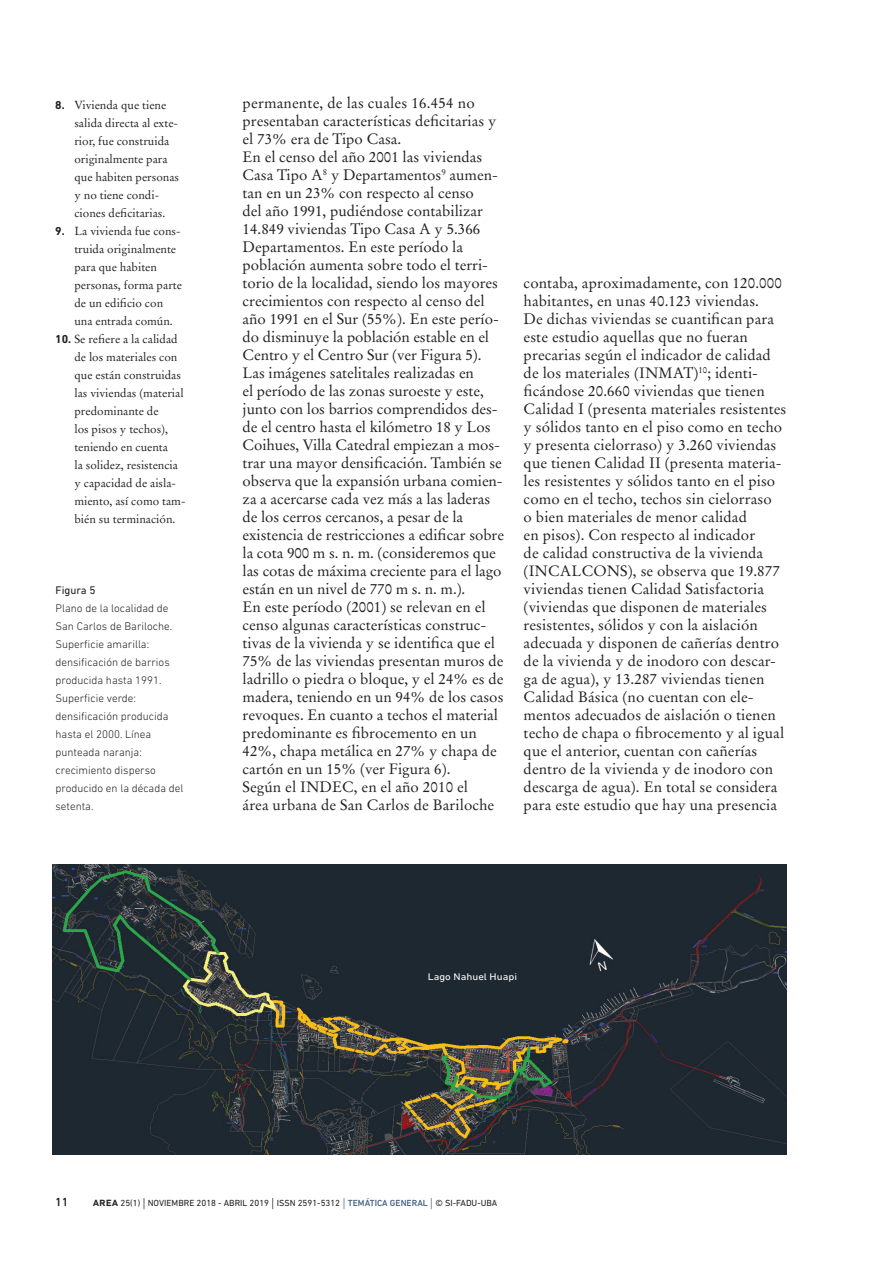
<style>
.page{position:relative;width:893px;height:1263px;background:#fff}
.page>*{position:absolute;margin:0;border:0;box-sizing:border-box;transform-origin:0 0}
._25_TEXTO_PRINCIPAL{font:15px/18px "Stempel Garamond LT Std";color:#231f20}
.t1{font:500 12px "DIN Next LT Pro";color:#231f20}
._25_NOTA_AL_PIE{font:11.7px/18px "Stempel Garamond LT Std";color:#231f20}
._25_EPÍGRAFE{font:300 11.25px/18px "DIN Next LT Pro";color:#231f20}
._25_EPÍGRAFE-2{font:11.25px "DIN Next LT Pro";color:#231f20}
.t2{font:9.75px "DIN Next LT Pro";color:#fff;scale:1.12 1}
.t3{font:9px "DIN Next LT Pro";color:#231f20}
.s1{font-family:"DIN Next LT Pro";font-weight:700}
.s2{font-weight:500;font-size:12px}
.s3{font-weight:300;font-size:13.5px}
.s4{font-weight:300;font-size:13.5px;color:#486282}
.s5{font-weight:500;color:#486282}
</style>
<div class="page">
<img style="left:53px;top:864px;width:734px;height:290px">
<p class="_25_NOTA_AL_PIE" style="left:74px;top:96px;width:106px;text-indent:-19px"><span class="s1">8.</span> Vivienda que tiene salida directa al exte&shy;rior, fue construida originalmente para que habiten personas y no tiene condi&shy;ciones deficitarias.</p>
<p class="_25_NOTA_AL_PIE" style="left:74px;top:222px;width:109px;text-indent:-19px"><span class="s1">9.</span> La vivienda fue cons&shy;truida originalmente para que habiten personas, forma parte de un edificio con una entrada común.</p>
<p class="_25_NOTA_AL_PIE" style="left:74px;top:330px;width:113px;text-indent:-19px"><span class="s1">10.</span> Se refiere a la calidad de los materiales con que están construidas las viviendas (material predominante de<br>los pisos y techos), teniendo en cuenta<br>la solidez, resistencia y capacidad de aisla&shy;miento, así como tam&shy;bién su terminación.</p>
<p class="_25_EPÍGRAFE-2" style="left:56px;top:584px;width:42px">Figura 5</p>
<p class="_25_EPÍGRAFE" style="left:56px;top:599px;width:118px">Plano de la localidad de<br>San Carlos de Bariloche.</p>
<p class="_25_EPÍGRAFE" style="left:56px;top:635px;width:129px">Superficie amarilla: densificación de barrios producida hasta 1991.<br>Superficie verde: densificación producida hasta el 2000. Línea punteada naranja: crecimiento disperso producido en la década del setenta.</p>
<p class="_25_TEXTO_PRINCIPAL" style="left:243px;top:94px;width:255px">permanente, de las cuales 16.454 no presentaban características deficitarias y el 73% era de Tipo Casa.</p>
<p class="_25_TEXTO_PRINCIPAL" style="left:243px;top:148px;width:258px">En el censo del año 2001 las viviendas Casa Tipo A<sup>8</sup> y Departamentos<sup>9</sup> aumen&shy;tan en un 23% con respecto al censo<br>del año 1991, pudiéndose contabilizar 14.849 viviendas Tipo Casa A y 5.366<br>Departamentos. En este período la población aumenta sobre todo el terri&shy;torio de la localidad, siendo los mayores crecimientos con respecto al censo del año 1991 en el Sur (55%). En este perío&shy;do disminuye la población estable en el Centro y el Centro Sur (ver Figura 5).</p>
<p class="_25_TEXTO_PRINCIPAL" style="left:243px;top:364px;width:263px">Las imágenes satelitales realizadas en<br>el período de las zonas suroeste y este, junto con los barrios comprendidos des&shy;de el centro hasta el kilómetro 18 y Los Coihues, Villa Catedral empiezan a mos&shy;trar una mayor densificación. También se observa que la expansión urbana comien&shy;za a acercarse cada vez más a las laderas de los cerros cercanos, a pesar de la existencia de restricciones a edificar sobre la cota 900 m s. n. m. (consideremos que las cotas de máxima creciente para el lago están en un nivel de 770 m s. n. m.).</p>
<p class="_25_TEXTO_PRINCIPAL" style="left:243px;top:598px;width:262px">En este período (2001) se relevan en el censo algunas características construc&shy;tivas de la vivienda y se identifica que el 75% de las viviendas presentan muros de ladrillo o piedra o bloque, y el 24% es de madera, teniendo en un 94% de los casos revoques. En cuanto a techos el material predominante es fibrocemento en un 42%, chapa metálica en 27% y chapa de cartón en un 15% (ver Figura 6).</p>
<p class="_25_TEXTO_PRINCIPAL" style="left:243px;top:778px;width:253px">Según el INDEC, en el año 2010 el área urbana de San Carlos de Bariloche</p>
<p class="_25_TEXTO_PRINCIPAL" style="left:524px;top:274px;width:264px">contaba, aproximadamente, con 120.000 habitantes, en unas 40.123 viviendas.<br>De dichas viviendas se cuantifican para este estudio aquellas que no fueran precarias según el indicador de calidad de los materiales (INMAT)<sup>10</sup>; identi&shy;ficándose 20.660 viviendas que tienen Calidad I (presenta materiales resistentes y sólidos tanto en el piso como en techo y presenta cielorraso) y 3.260 viviendas que tienen Calidad II (presenta materia&shy;les resistentes y sólidos tanto en el piso como en el techo, techos sin cielorraso<br>o bien materiales de menor calidad<br>en pisos). Con respecto al indicador<br>de calidad constructiva de la vivienda (INCALCONS), se observa que 19.877 viviendas tienen Calidad Satisfactoria (viviendas que disponen de materiales resistentes, sólidos y con la aislación adecuada y disponen de cañerías dentro de la vivienda y de inodoro con descar&shy;ga de agua), y 13.287 viviendas tienen Calidad Básica (no cuentan con ele&shy;mentos adecuados de aislación o tienen techo de chapa o fibrocemento y al igual que el anterior, cuentan con cañerías dentro de la vivienda y de inodoro con descarga de agua). En total se considera para este estudio que hay una presencia</p>
<p class="t2" style="left:428px;top:971px;width:81px">Lago Nahuel Huapi</p>
<p class="t1" style="left:55px;top:1195px;width:15px">11</p>
<p class="t3" style="left:93px;top:1198px;width:406px"><span class="s2">area</span> 25(1) <span class="s3">|</span> NOVIEMBRE 2018 - ABRIL 2019 <span class="s3">|</span> ISSN 2591-5312 <span class="s4">|</span> <span class="s5">TEMÁTICA GENERAL</span> <span class="s4">|</span> © SI-FADU-UBA</p>
</div>
